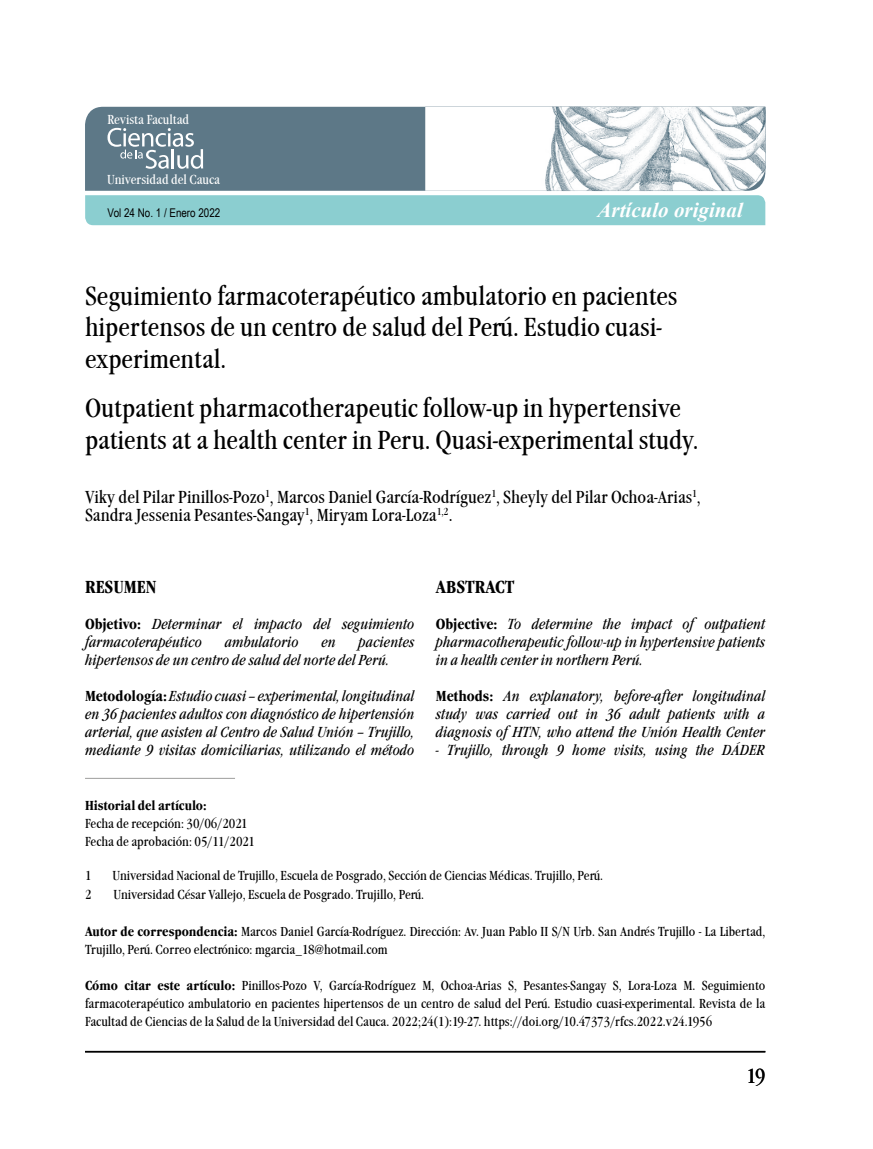
<style>
.page{position:relative;width:873px;height:1149px;background:#fff}
.page>*{position:absolute;margin:0;border:0;box-sizing:border-box;transform-origin:0 0}
.t1{font:condensed 27px/31.5px "Garamond Itc TEE";color:#000}
.t2{font:italic 700 21px "Times New Roman";color:#fff}
.t3{font:condensed 21px "Garamond Itc TEE";color:#000}
.t4{font:condensed 18px/18px "Garamond Itc TEE";color:#000}
.t5{font:700 condensed 18px "Garamond Itc TEE";color:#000}
.t6{font:italic condensed 15px/18px "Garamond Itc TEE";color:#000;text-align:justify}
.t7{font:condensed 13.5px/18px "Garamond Itc TEE";color:#000}
.t8{font:condensed 13.5px "Garamond Itc TEE";color:#fff}
.t9{font:700 condensed 13.5px "Garamond Itc TEE";color:#000}
.t10{font:12px "Arial Narrow";color:#000}
.s1{font-weight:700;font-style:normal}
.s2{font-weight:700}
</style>
<div class="page">
<hr style="left:85px;top:778px;width:150px;height:1px;background:#9d9d9c">
<div style="left:85px;top:107px;width:340px;height:84px;background:#5d7887"></div>
<div style="left:85px;top:195px;width:680px;height:30px;background:#8bced0"></div>
<svg style="left:107px;top:128px;width:96px;height:41px;background:#8397a3"></svg>
<img style="left:756px;top:107px;width:9px;height:82px">
<img style="left:425px;top:107px;width:331px;height:84px">
<hr style="left:85px;top:1051px;width:680px;height:1px;background:#000">
<p class="t8" style="left:107px;top:111px;width:83px">Revista Facultad</p>
<p class="t8" style="left:107px;top:172px;width:114px">Universidad del Cauca</p>
<p class="t10" style="left:108px;top:205px;width:114px">Vol 24 No. 1 / Enero 2022</p>
<h2 class="t2" style="left:598px;top:198px;width:147px">Artículo original</h2>
<h1 class="t1" style="left:85px;top:280px;width:594px">Seguimiento farmacoterapéutico ambulatorio en pacientes hipertensos de un centro de salud del Perú. Estudio cuasi&shy;experimental.</h1>
<h1 class="t1" style="left:85px;top:393px;width:615px">Outpatient pharmacotherapeutic follow-up in hypertensive patients at a health center in Peru. Quasi-experimental study.</h1>
<h3 class="t4" style="left:85px;top:488px;width:617px">Viky del Pilar Pinillos-Pozo<sup>1</sup>, Marcos Daniel García-Rodríguez<sup>1</sup>, Sheyly del Pilar Ochoa-Arias<sup>1</sup>,<br>Sandra Jessenia Pesantes-Sangay<sup>1</sup>, Miryam Lora-Loza<sup>1,2</sup>.</h3>
<h3 class="t5" style="left:85px;top:576px;width:73px">RESUMEN</h3>
<p class="t6" style="left:85px;top:615px;width:331px"><span class="s1">Objetivo:</span> Determinar el impacto del seguimiento farmacoterapéutico</p>
<p class="t6" style="left:225px;top:633px;width:76px">ambulatorio</p>
<p class="t6" style="left:321px;top:633px;width:16px">en</p>
<p class="t6" style="left:85px;top:633px;width:331px;text-indent:274px">pacientes hipertensos de un centro de salud del norte del Perú.</p>
<p class="t6" style="left:85px;top:687px;width:331px"><span class="s1">Metodología:</span> Estudio cuasi – experimental, longitudinal en 36 pacientes adultos con diagnóstico de hipertensión arterial, que asisten al Centro de Salud Unión – Trujillo, mediante 9 visitas domiciliarias, utilizando el método</p>
<h3 class="t5" style="left:436px;top:576px;width:80px">ABSTRACT</h3>
<p class="t6" style="left:436px;top:615px;width:331px"><span class="s1">Objective:</span> To determine the impact of outpatient pharmacotherapeutic follow-up in hypertensive patients in a health center in northern Perú.</p>
<p class="t6" style="left:436px;top:687px;width:331px"><span class="s1">Methods:</span> An explanatory, before-after longitudinal study was carried out in 36 adult patients with a diagnosis of HTN, who attend the Unión Health Center</p>
<p class="t6" style="left:436px;top:741px;width:331px">- Trujillo, through 9 home visits, using the DÁDER</p>
<p class="t9" style="left:85px;top:798px;width:123px">Historial del artículo:</p>
<p class="t7" style="left:85px;top:815px;width:171px">Fecha de recepción: 30/06/2021<br>Fecha de aprobación: 05/11/2021</p>
<p class="t7" style="left:85px;top:867px;width:8px">1</p>
<p class="t7" style="left:113px;top:867px;width:492px">Universidad Nacional de Trujillo, Escuela de Posgrado, Sección de Ciencias Médicas. Trujillo, Perú.</p>
<p class="t7" style="left:85px;top:886px;width:8px">2</p>
<p class="t7" style="left:114px;top:886px;width:312px">Universidad César Vallejo, Escuela de Posgrado. Trujillo, Perú.</p>
<p class="t7" style="left:85px;top:923px;width:682px"><span class="s2">Autor de correspondencia:</span> Marcos Daniel García-Rodríguez. Dirección: Av. Juan Pablo II S/N Urb. San Andrés Trujillo - La Libertad,<br>Trujillo, Perú. Correo electrónico: mgarcia_18@hotmail.com</p>
<p class="t7" style="left:85px;top:977px;width:682px;text-align:justify"><span class="s2">Cómo citar este artículo:</span> Pinillos-Pozo V, García-Rodríguez M, Ochoa-Arias S, Pesantes-Sangay S, Lora-Loza M. Seguimiento farmacoterapéutico ambulatorio en pacientes hipertensos de un centro de salud del Perú. Estudio cuasi-experimental. Revista de la Facultad de Ciencias de la Salud de la Universidad del Cauca. 2022;24(1):19-27. https://doi.org/10.47373/rfcs.2022.v24.1956</p>
<h2 class="t3" style="left:746px;top:1063px;width:20px">19</h2>
</div>
